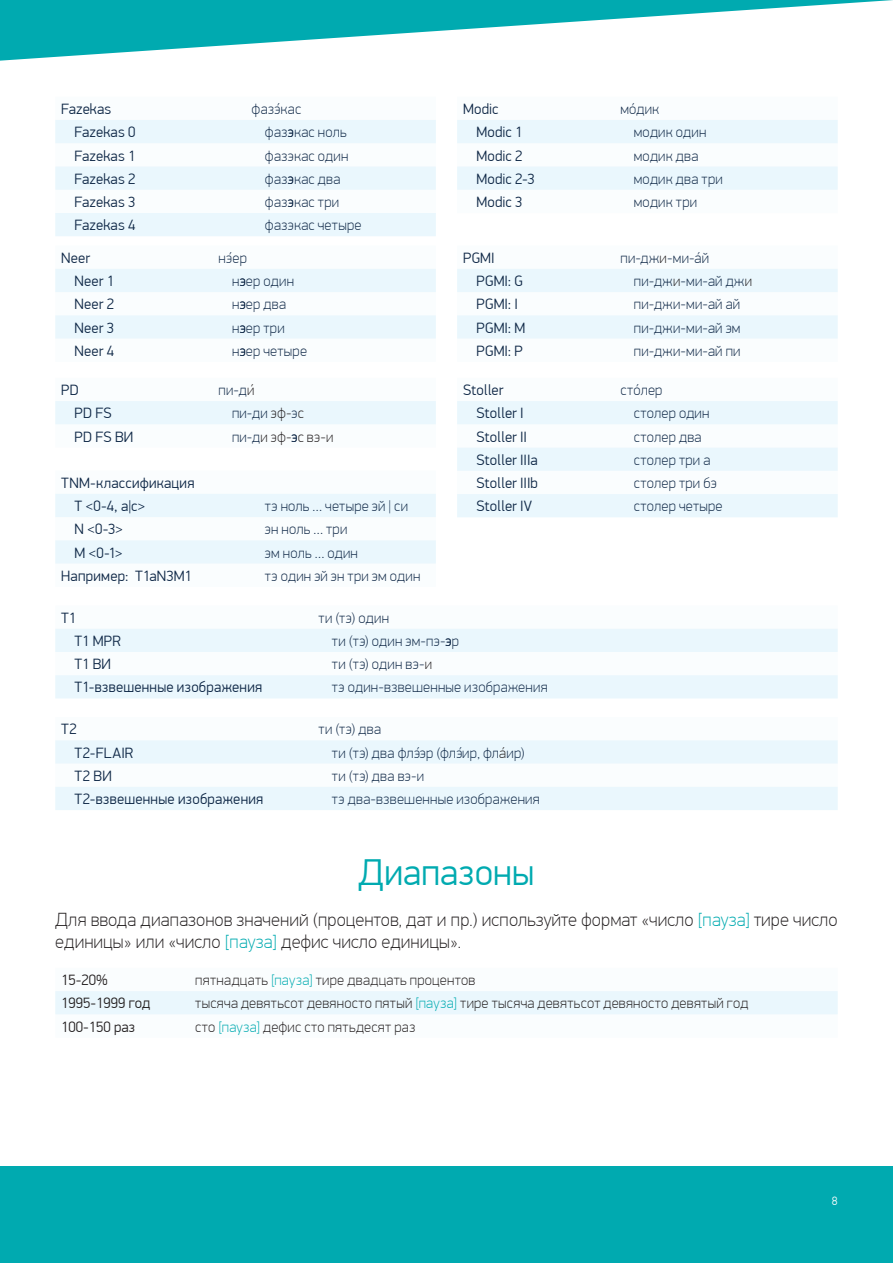
<style>
.page{position:relative;width:893px;height:1263px;background:#fff}
.page>*{position:absolute;margin:0;border:0;box-sizing:border-box;transform-origin:0 0}
.Заголовок{font:300 37.5px "PF Din Display Pro";letter-spacing:.005em;color:#00aab0}
.t1{font:100 18.75px/22.5px "PF Din Text Pro";color:#231f20}
._1_Заголовок{font:100 15px "PF Din Display Pro";letter-spacing:.02em;color:#0e2746}
._1_Заголовок-2{font:300 15px "PF Din Display Pro";letter-spacing:.01em;color:#0e2746}
.Произношение{font:100 15px "PF Din Display Pro";letter-spacing:.02em;color:#231f20}
.Term{font:300 15px "PF Din Display Pro";color:#231f20}
._1_Заголовок-3{font:100 15px "PF Din Display Pro";letter-spacing:.02em;color:#231f20}
.t2{font:300 12px "PF Din Text Pro";color:#fff}
.s1{color:#231f20}
.s2{color:#0e2746}
.s3{color:#00aab0}
</style>
<div class="page">
<svg style="left:0;top:0;width:893px;height:61px"></svg>
<div style="left:0;top:1166px;width:893px;height:97px;background:#00aab0"></div>
<svg style="left:55px;top:120px;width:381px;height:116px"></svg>
<svg style="left:457px;top:120px;width:381px;height:70px"></svg>
<svg style="left:55px;top:269px;width:381px;height:70px"></svg>
<svg style="left:457px;top:269px;width:381px;height:70px"></svg>
<div style="left:55px;top:401px;width:381px;height:23px;background:#eaf7fd"></div>
<svg style="left:457px;top:401px;width:381px;height:116px"></svg>
<svg style="left:55px;top:629px;width:783px;height:69px;fill:#eaf7fd"></svg>
<svg style="left:55px;top:740px;width:783px;height:70px;fill:#eaf7fd"></svg>
<svg style="left:56px;top:1014px;width:781px;height:1px"></svg>
<div style="left:55px;top:991px;width:783px;height:23px;background:#eaf7fd"></div>
<svg style="left:55px;top:494px;width:381px;height:70px"></svg>
<p class="_1_Заголовок-2" style="left:61px;top:100px;width:52px">Fazekas</p>
<p class="_1_Заголовок" style="left:252px;top:100px;width:51px">фазэ´кас</p>
<p class="_1_Заголовок-2" style="left:75px;top:124px;width:62px">Fazekas 0</p>
<p class="_1_Заголовок" style="left:265px;top:124px;width:83px">фазэкас ноль</p>
<p class="_1_Заголовок-2" style="left:75px;top:147px;width:62px">Fazekas 1</p>
<p class="_1_Заголовок" style="left:265px;top:147px;width:85px">фазэкас один</p>
<p class="_1_Заголовок-2" style="left:75px;top:170px;width:62px">Fazekas 2</p>
<p class="_1_Заголовок" style="left:265px;top:170px;width:77px">фазэкас два</p>
<p class="_1_Заголовок-2" style="left:75px;top:193px;width:62px">Fazekas 3</p>
<p class="_1_Заголовок" style="left:265px;top:193px;width:76px">фазэкас три</p>
<p class="_1_Заголовок-2" style="left:75px;top:217px;width:62px">Fazekas 4</p>
<p class="_1_Заголовок" style="left:265px;top:217px;width:98px">фазэкас четыре</p>
<p class="_1_Заголовок-2" style="left:61px;top:249px;width:30px">Neer</p>
<p class="_1_Заголовок" style="left:219px;top:249px;width:30px">нэ´ер</p>
<p class="_1_Заголовок-2" style="left:75px;top:272px;width:41px">Neer 1</p>
<p class="_1_Заголовок" style="left:232px;top:272px;width:63px">нэер один</p>
<p class="_1_Заголовок-2" style="left:75px;top:296px;width:41px">Neer 2</p>
<p class="_1_Заголовок" style="left:232px;top:296px;width:56px">нэер два</p>
<p class="_1_Заголовок-2" style="left:75px;top:319px;width:41px">Neer 3</p>
<p class="_1_Заголовок" style="left:232px;top:319px;width:54px">нэер три</p>
<p class="_1_Заголовок-2" style="left:75px;top:342px;width:41px">Neer 4</p>
<p class="_1_Заголовок" style="left:232px;top:342px;width:77px">нэер четыре</p>
<p class="_1_Заголовок-2" style="left:61px;top:381px;width:19px">PD</p>
<p class="_1_Заголовок" style="left:219px;top:381px;width:38px">пи-д<span class="s1">и΄</span></p>
<p class="_1_Заголовок-2" style="left:75px;top:405px;width:39px">PD FS</p>
<p class="_1_Заголовок" style="left:232px;top:405px;width:73px">пи-ди <span class="s1">эф-</span>э<span class="s1">с</span></p>
<p class="_1_Заголовок-2" style="left:75px;top:428px;width:60px">PD FS ВИ</p>
<p class="_1_Заголовок-3" style="left:232px;top:428px;width:103px"><span class="s2">пи-д</span>и эф-<span class="s2">э</span>с вэ-и</p>
<p class="_1_Заголовок-2" style="left:61px;top:474px;width:135px">TNM-классификация</p>
<p class="_1_Заголовок-2" style="left:75px;top:497px;width:72px">T &lt;0-4, a|c&gt;</p>
<p class="_1_Заголовок" style="left:265px;top:497px;width:145px">тэ ноль … четыре эй | си</p>
<p class="_1_Заголовок-2" style="left:75px;top:521px;width:50px">N &lt;0-3&gt;</p>
<p class="_1_Заголовок" style="left:265px;top:521px;width:84px">эн ноль … три</p>
<p class="_1_Заголовок-2" style="left:75px;top:544px;width:49px">M &lt;0-1&gt;</p>
<p class="_1_Заголовок" style="left:265px;top:544px;width:94px">эм ноль … один</p>
<p class="_1_Заголовок-2" style="left:61px;top:567px;width:132px">Например: T1aN3M1</p>
<p class="_1_Заголовок" style="left:265px;top:567px;width:157px">тэ один эй эн три эм один</p>
<p class="_1_Заголовок-2" style="left:463px;top:100px;width:37px">Modic</p>
<p class="_1_Заголовок" style="left:620px;top:100px;width:40px">мóдик</p>
<p class="_1_Заголовок-2" style="left:476px;top:124px;width:48px">Modic 1</p>
<p class="_1_Заголовок" style="left:634px;top:124px;width:74px">модик один</p>
<p class="_1_Заголовок-2" style="left:476px;top:147px;width:48px">Modic 2</p>
<p class="_1_Заголовок" style="left:634px;top:147px;width:66px">модик два</p>
<p class="_1_Заголовок-2" style="left:476px;top:170px;width:60px">Modic 2-3</p>
<p class="_1_Заголовок" style="left:634px;top:170px;width:91px">модик два три</p>
<p class="_1_Заголовок-2" style="left:476px;top:193px;width:48px">Modic 3</p>
<p class="_1_Заголовок" style="left:634px;top:193px;width:65px">модик три</p>
<p class="_1_Заголовок-2" style="left:463px;top:249px;width:33px">PGMI</p>
<p class="_1_Заголовок" style="left:620px;top:249px;width:90px">пи-дж<span class="s1">и</span>-ми-áй</p>
<p class="_1_Заголовок-2" style="left:476px;top:272px;width:48px">PGMI: G</p>
<p class="_1_Заголовок" style="left:634px;top:272px;width:120px">пи-дж<span class="s1">и</span>-ми-ай дж<span class="s1">и</span></p>
<p class="_1_Заголовок-2" style="left:476px;top:296px;width:43px">PGMI: I</p>
<p class="_1_Заголовок" style="left:634px;top:296px;width:108px">пи-джи-ми-ай ай</p>
<p class="_1_Заголовок-2" style="left:476px;top:319px;width:51px">PGMI: M</p>
<p class="_1_Заголовок" style="left:634px;top:319px;width:108px">пи-джи-ми-ай эм</p>
<p class="_1_Заголовок-2" style="left:476px;top:342px;width:48px">PGMI: P</p>
<p class="_1_Заголовок" style="left:634px;top:342px;width:108px">пи-джи-ми-ай пи</p>
<p class="_1_Заголовок-2" style="left:463px;top:381px;width:42px">Stoller</p>
<p class="_1_Заголовок" style="left:620px;top:381px;width:43px">стóлер</p>
<p class="_1_Заголовок-2" style="left:476px;top:405px;width:49px">Stoller I</p>
<p class="_1_Заголовок" style="left:634px;top:405px;width:77px">столер один</p>
<p class="_1_Заголовок-2" style="left:476px;top:428px;width:52px">Stoller II</p>
<p class="_1_Заголовок" style="left:634px;top:428px;width:69px">столер два</p>
<p class="_1_Заголовок-2" style="left:476px;top:451px;width:63px">Stoller IIIa</p>
<p class="_1_Заголовок" style="left:634px;top:451px;width:78px">столер три а</p>
<p class="_1_Заголовок-2" style="left:476px;top:474px;width:63px">Stoller IIIb</p>
<p class="_1_Заголовок" style="left:634px;top:474px;width:84px">столер три бэ</p>
<p class="_1_Заголовок-2" style="left:476px;top:498px;width:57px">Stoller IV</p>
<p class="_1_Заголовок" style="left:634px;top:498px;width:90px">столер четыре</p>
<p class="_1_Заголовок-2" style="left:61px;top:609px;width:16px">T1</p>
<p class="_1_Заголовок" style="left:319px;top:609px;width:72px">ти (тэ) один</p>
<p class="_1_Заголовок-2" style="left:75px;top:632px;width:48px">T1 MPR</p>
<p class="_1_Заголовок" style="left:332px;top:632px;width:129px">ти (тэ) один эм-пэ-эр</p>
<p class="_1_Заголовок-2" style="left:75px;top:655px;width:38px">T1 ВИ</p>
<p class="_1_Заголовок" style="left:332px;top:655px;width:102px">ти (тэ) один вэ-<span class="s1">и</span></p>
<p class="_1_Заголовок-2" style="left:75px;top:679px;width:189px">T1-взвешенные изображения</p>
<p class="_1_Заголовок" style="left:332px;top:679px;width:217px">тэ один-взвешенные изображения</p>
<p class="_1_Заголовок-2" style="left:61px;top:721px;width:17px">T2</p>
<p class="_1_Заголовок" style="left:319px;top:721px;width:64px">ти (тэ) два</p>
<p class="_1_Заголовок-2" style="left:75px;top:744px;width:60px">T2-FLAIR</p>
<p class="_1_Заголовок" style="left:332px;top:744px;width:194px">ти (тэ) два флэ´эр (флэ´ир, фл<span class="s1">á</span>ир)</p>
<p class="_1_Заголовок-2" style="left:75px;top:767px;width:39px">T2 ВИ</p>
<p class="_1_Заголовок" style="left:332px;top:767px;width:94px">ти (тэ) два вэ-и</p>
<p class="_1_Заголовок-2" style="left:75px;top:790px;width:190px">T2-взвешенные изображения</p>
<p class="_1_Заголовок" style="left:332px;top:790px;width:209px">тэ два-взвешенные изображения</p>
<p class="Заголовок" style="left:359px;top:851px;width:177px">Диапазоны</p>
<p class="t1" style="left:55px;top:908px;width:784px">Для ввода диапазонов значений (процентов, дат и пр.) используйте формат «число <span class="s3">[пауза]</span> тире число единицы» или «число <span class="s3">[пауза]</span> дефис число единицы».</p>
<p class="Term" style="left:61px;top:971px;width:48px">15-20%</p>
<p class="Произношение" style="left:195px;top:971px;width:282px">пятнадцать <span class="s3">[пауза]</span> тире двадцать процентов</p>
<p class="Term" style="left:61px;top:995px;width:91px">1995-1999 год</p>
<p class="Произношение" style="left:195px;top:995px;width:555px">тысяча девятьсот девяносто пятый <span class="s3">[пауза]</span> тире тысяча девятьсот девяносто девятый год</p>
<p class="Term" style="left:61px;top:1018px;width:75px">100-150 раз</p>
<p class="Произношение" style="left:195px;top:1018px;width:222px">сто <span class="s3">[пауза]</span> дефис сто пятьдесят раз</p>
<p class="t2" style="left:832px;top:1194px;width:7px">8</p>
</div>
